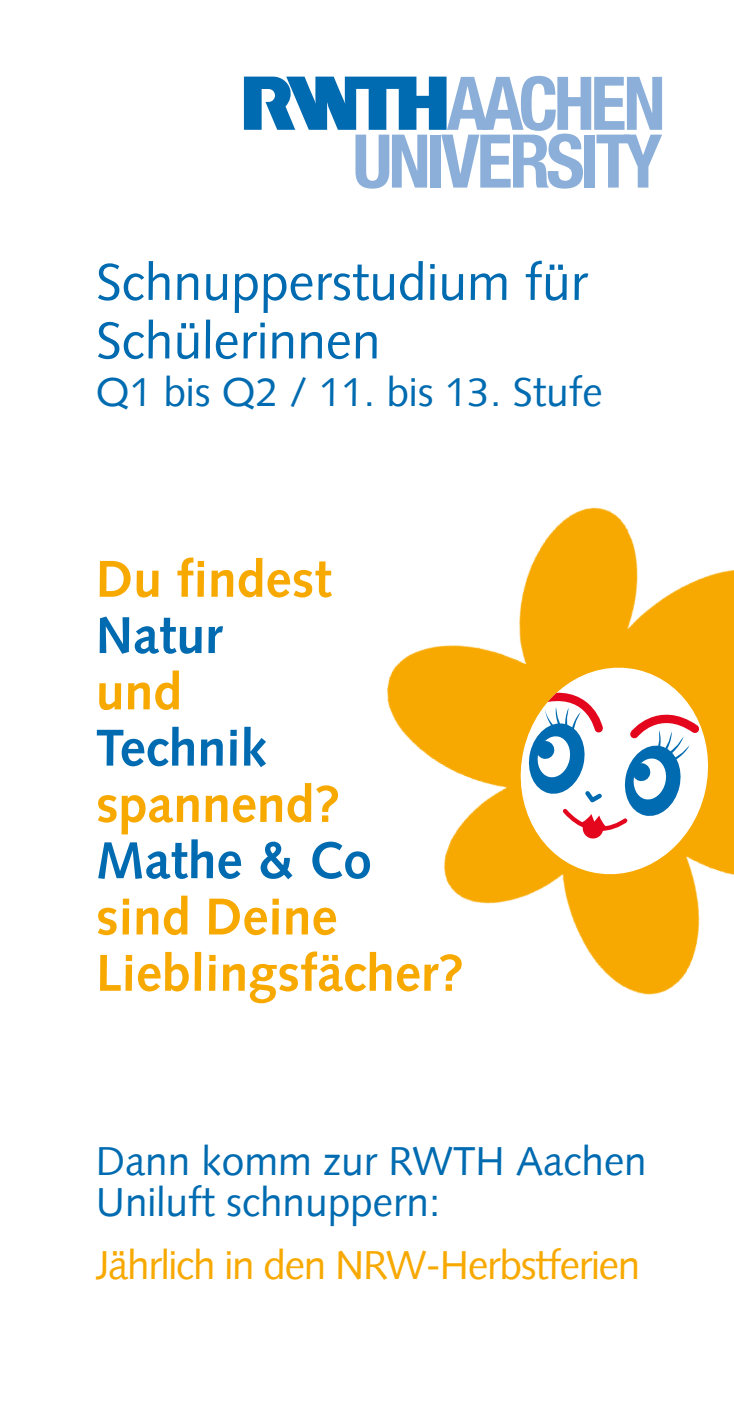
<style>
.page{position:relative;width:734px;height:1404px;background:#fff}
.page>*{position:absolute;margin:0;border:0;box-sizing:border-box;transform-origin:0 0}
.t1{font:700 51.75px "Syntax";color:#f7a900}
.t2{font:51.75px "Syntax";color:#006bb0}
.t3{font:700 51.75px "Syntax";color:#006bb0}
.t4{font:40.5px/40.5px "Syntax";color:#006bb0}
.t5{font:40.5px "Syntax";letter-spacing:-.03em;color:#f7a900}
</style>
<div class="page">
<svg style="left:244px;top:76px;width:418px;height:113px"></svg>
<img style="left:386px;top:507px;width:347px;height:488px">
<svg style="left:510px;top:658px;width:207px;height:225px;fill:#f7a902"></svg>
<svg style="left:525px;top:690px;width:181px;height:154px"></svg>
<p class="t2" style="left:96px;top:251px;width:493px">Schnupperstudium für</p>
<p class="t2" style="left:96px;top:310px;width:286px">Schülerinnen</p>
<p class="t4" style="left:96px;top:371px;width:508px">Q1 bis Q2 / 11. bis 13. Stufe</p>
<p class="t1" style="left:96px;top:549px;width:237px">Du findest</p>
<p class="t3" style="left:96px;top:605px;width:128px">Natur</p>
<p class="t1" style="left:96px;top:661px;width:88px">und</p>
<p class="t3" style="left:96px;top:718px;width:172px">Technik</p>
<p class="t1" style="left:96px;top:774px;width:246px">spannend?</p>
<p class="t3" style="left:96px;top:830px;width:278px">Mathe &amp; Co</p>
<p class="t1" style="left:96px;top:886px;width:243px">sind Deine</p>
<p class="t1" style="left:96px;top:943px;width:369px">Lieblingsfächer?</p>
<p class="t4" style="left:96px;top:1140px;width:552px">Dann komm zur RWTH Aachen<br>Uniluft schnuppern:</p>
<p class="t5" style="left:96px;top:1240px;width:546px">Jährlich in den NRW-Herbstferien</p>
</div>
